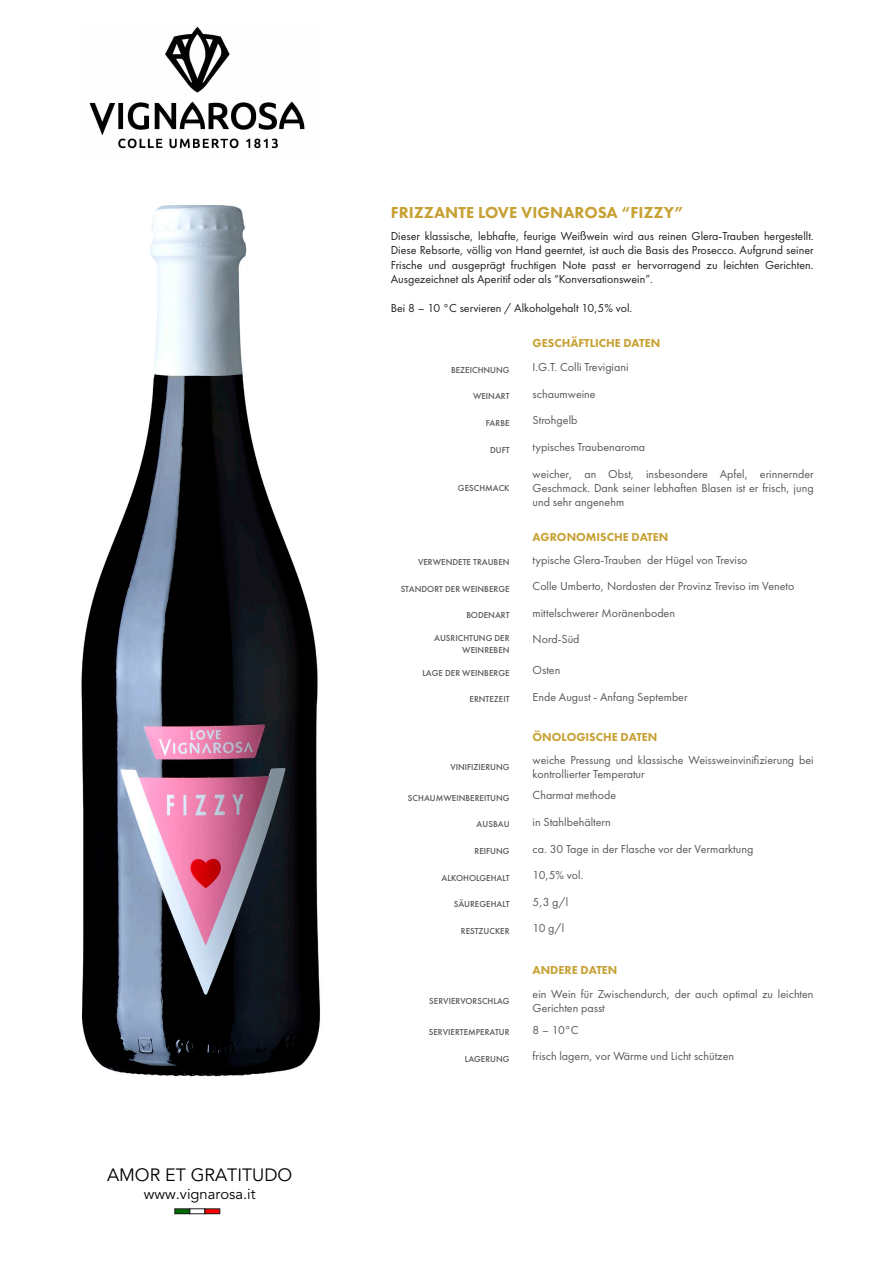
<style>
.page{position:relative;width:893px;height:1263px;background:#fff}
.page>*{position:absolute;margin:0;border:0;box-sizing:border-box;transform-origin:0 0}
.t1{font:17.7px "Avenir LT Std";color:#000}
.t2{font:800 16.5px "Futura PT";color:#c7a134}
.t3{font:14.7px "Avenir LT Std";color:#000}
.TESTO_CAMPI{font:12px/14.4px "Futura PT";color:#57585a}
.t4{font:12px/14.4px "Futura PT";color:#231f20;text-align:justify}
.TESTO_CAMPI-2{font:800 12px "Futura PT";color:#c7a134}
.t5{font:500 9px "Futura PT";color:#57585a}
</style>
<div class="page">
<img style="left:81px;top:206px;width:239px;height:871px">
<div style="left:175px;top:1209px;width:15px;height:5px;background:#006a00"></div>
<div style="left:175px;top:1208px;width:15px;height:6px;border:1px solid #231f20"></div>
<div style="left:190px;top:1208px;width:15px;height:6px;border:1px solid #231f20"></div>
<div style="left:205px;top:1209px;width:15px;height:5px;background:#f00"></div>
<div style="left:205px;top:1208px;width:15px;height:6px;border:1px solid #231f20"></div>
<img style="left:89px;top:26px;width:216px;height:123px">
<h1 class="t1" style="left:107px;top:1165px;width:187px">AMOR ET GRATITUDO</h1>
<p class="t3" style="left:144px;top:1185px;width:113px">www.vignarosa.it</p>
<p class="t2" style="left:391px;top:202px;width:295px">FRIZZANTE LOVE VIGNAROSA “FIZZY”</p>
<p class="t4" style="left:391px;top:229px;width:424px">Dieser klassische, lebhafte, feurige Weißwein wird aus reinen Glera-Trauben hergestellt.<br>Diese Rebsorte, völlig von Hand geerntet, ist auch die Basis des Prosecco. Aufgrund seiner Frische und ausgeprägt fruchtigen Note passt er hervorragend zu leichten Gerichten.<br>Ausgezeichnet als Aperitif oder als “Konversationswein”.</p>
<p class="t4" style="left:391px;top:301px;width:243px">Bei 8 – 10 °C servieren / Alkoholgehalt 10,5% vol.</p>
<p class="TESTO_CAMPI-2" style="left:533px;top:336px;width:129px">GESCHÄFTLICHE DATEN</p>
<p class="t5" style="left:451px;top:364px;width:60px">BEZEICHNUNG</p>
<p class="TESTO_CAMPI" style="left:533px;top:360px;width:97px">I.G.T. Colli Trevigiani</p>
<p class="t5" style="left:473px;top:391px;width:38px">WEINART</p>
<p class="TESTO_CAMPI" style="left:533px;top:387px;width:65px">schaumweine</p>
<p class="t5" style="left:486px;top:418px;width:25px">FARBE</p>
<p class="TESTO_CAMPI" style="left:533px;top:413px;width:46px">Strohgelb</p>
<p class="t5" style="left:490px;top:444px;width:21px">DUFT</p>
<p class="TESTO_CAMPI" style="left:533px;top:440px;width:114px">typisches Traubenaroma</p>
<p class="t5" style="left:458px;top:482px;width:53px">GESCHMACK</p>
<p class="TESTO_CAMPI" style="left:533px;top:466px;width:283px;text-align:justify">weicher, an Obst, insbesondere Apfel, erinnernder Geschmack. Dank seiner lebhaften Blasen ist er frisch, jung und sehr angenehm</p>
<p class="TESTO_CAMPI-2" style="left:533px;top:530px;width:137px">AGRONOMISCHE DATEN</p>
<p class="t5" style="left:418px;top:557px;width:93px">VERWENDETE TRAUBEN</p>
<p class="TESTO_CAMPI" style="left:533px;top:552px;width:216px">typische Glera-Trauben der Hügel von Treviso</p>
<p class="t5" style="left:401px;top:583px;width:110px">STANDORT DER WEINBERGE</p>
<p class="TESTO_CAMPI" style="left:533px;top:579px;width:263px">Colle Umberto, Nordosten der Provinz Treviso im Veneto</p>
<p class="t5" style="left:466px;top:610px;width:45px">BODENART</p>
<p class="TESTO_CAMPI" style="left:533px;top:606px;width:144px">mittelschwerer Moränenboden</p>
<p class="t5" style="left:434px;top:633px;width:77px">AUSRICHTUNG DER</p>
<p class="t5" style="left:462px;top:645px;width:49px">WEINREBEN</p>
<p class="TESTO_CAMPI" style="left:533px;top:632px;width:49px">Nord-Süd</p>
<p class="t5" style="left:422px;top:667px;width:89px">LAGE DER WEINBERGE</p>
<p class="TESTO_CAMPI" style="left:533px;top:663px;width:29px">Osten</p>
<p class="t5" style="left:469px;top:694px;width:42px">ERNTEZEIT</p>
<p class="TESTO_CAMPI" style="left:533px;top:690px;width:157px">Ende August - Anfang September</p>
<p class="TESTO_CAMPI-2" style="left:533px;top:730px;width:126px">ÖNOLOGISCHE DATEN</p>
<p class="t5" style="left:450px;top:761px;width:61px">VINIFIZIERUNG</p>
<p class="TESTO_CAMPI" style="left:533px;top:752px;width:283px">weiche Pressung und klassische Weissweinvinifizierung bei kontrollierter Temperatur</p>
<p class="t5" style="left:408px;top:792px;width:103px">SCHAUMWEINBEREITUNG</p>
<p class="TESTO_CAMPI" style="left:533px;top:788px;width:85px">Charmat methode</p>
<p class="t5" style="left:477px;top:819px;width:34px">AUSBAU</p>
<p class="TESTO_CAMPI" style="left:533px;top:815px;width:80px">in Stahlbehältern</p>
<p class="t5" style="left:475px;top:846px;width:37px">REIFUNG</p>
<p class="TESTO_CAMPI" style="left:533px;top:841px;width:222px">ca. 30 Tage in der Flasche vor der Vermarktung</p>
<p class="t5" style="left:442px;top:872px;width:70px">ALKOHOLGEHALT</p>
<p class="TESTO_CAMPI" style="left:533px;top:868px;width:52px">10,5% vol.</p>
<p class="t5" style="left:454px;top:899px;width:57px">SÄUREGEHALT</p>
<p class="TESTO_CAMPI" style="left:533px;top:894px;width:37px">5,3 g/l</p>
<p class="t5" style="left:461px;top:925px;width:50px">RESTZUCKER</p>
<p class="TESTO_CAMPI" style="left:533px;top:921px;width:33px">10 g/l</p>
<p class="TESTO_CAMPI-2" style="left:533px;top:962px;width:86px">ANDERE DATEN</p>
<p class="t5" style="left:429px;top:995px;width:82px">SERVIERVORSCHLAG</p>
<p class="TESTO_CAMPI" style="left:533px;top:987px;width:283px">ein Wein für Zwischendurch, der auch optimal zu leichten<br>Gerichten passt</p>
<p class="t5" style="left:429px;top:1027px;width:82px">SERVIERTEMPERATUR</p>
<p class="TESTO_CAMPI" style="left:533px;top:1022px;width:47px">8 – 10°C</p>
<p class="t5" style="left:465px;top:1053px;width:46px">LAGERUNG</p>
<p class="TESTO_CAMPI" style="left:533px;top:1049px;width:203px">frisch lagern, vor Wärme und Licht schützen</p>
</div>
